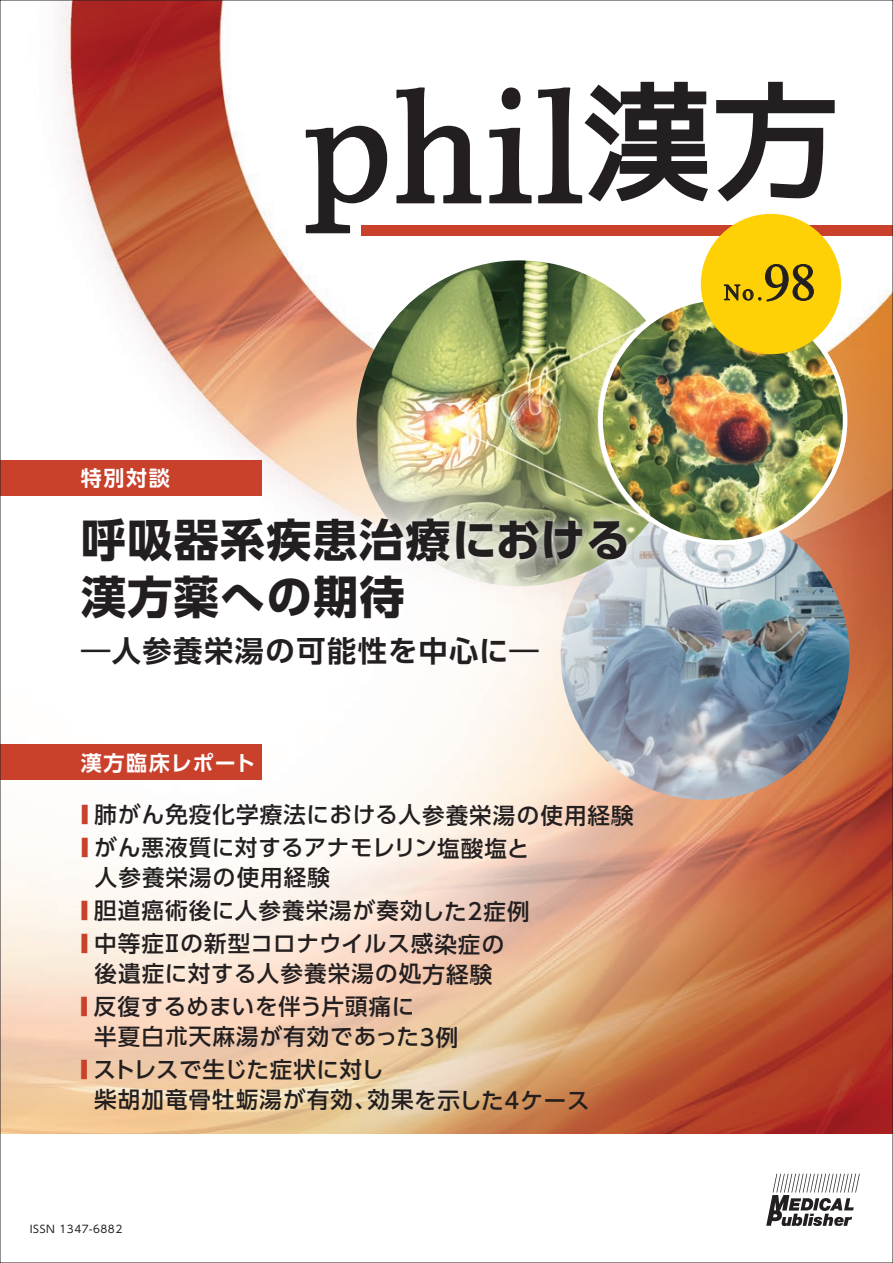
<style>
.page{position:relative;width:893px;height:1263px;background:#fff}
.page>*{position:absolute;margin:0;border:0;box-sizing:border-box;transform-origin:0 0}
.t1{font:52.5px "Times";color:#231f20}
.t2{font:700 45px/57px "UD Shin Go Pr 6";letter-spacing:.03em;color:#231f20}
.t3{font:700 29.25px "UD Shin Go Pr 6 De";letter-spacing:.05em;color:#231f20}
.t4{font:500 22.5px/30px "UD Shin Go Pr 6";letter-spacing:.045em;color:#231f20}
.t5{font:22.5px "Times";color:#231f20}
.t6{font:700 21px "UD Shin Go Pr 6 De";letter-spacing:.08em;color:#fff}
.t7{font:10.5px "UD Shin Go Pro";letter-spacing:.05em;color:#231f20}
.s1{color:#c9402b}
</style>
<div class="page">
<img style="left:2px;top:2px;width:889px;height:1132px">
<div style="left:361px;top:225px;width:532px;height:11px;background:#c9402b"></div>
<svg style="left:306px;top:126px;width:81px;height:107px"></svg>
<svg style="left:396px;top:87px;width:85px;height:116px"></svg>
<div style="left:502px;top:87px;width:18px;height:22px;background:#231f20;border-radius:50%"></div>
<svg style="left:489px;top:128px;width:43px;height:75px"></svg>
<svg style="left:538px;top:82px;width:170px;height:121px"></svg>
<svg style="left:716px;top:82px;width:119px;height:119px"></svg>
<svg style="left:766px;top:1174px;width:94px;height:52px"></svg>
<img style="left:561px;top:511px;width:288px;height:289px;border-radius:144px">
<img style="left:357px;top:260px;width:490px;height:326px">
<div style="left:701px;top:214px;width:140px;height:140px;background:#fed006;border-radius:50%"></div>
<svg style="left:724px;top:264px;width:90px;height:38px"></svg>
<div style="left:0;top:460px;width:262px;height:36px;background:#c9402b"></div>
<div style="left:0;top:744px;width:262px;height:36px;background:#c9402b"></div>
<img style="left:68px;top:505px;width:576px;height:181px">
<p class="t6" style="left:81px;top:461px;width:91px">特別対談</p>
<h2 class="t2" style="left:81px;top:510px;width:551px">呼吸器系疾患治療における漢方薬への期待</h2>
<h3 class="t3" style="left:81px;top:627px;width:459px">―人参養栄湯の可能性を中心に―</h3>
<p class="t6" style="left:81px;top:745px;width:176px">漢方臨床レポート</p>
<p class="t4" style="left:81px;top:799px;width:554px"><span class="s1">■</span> 肺がん免疫化学療法における人参養栄湯の使用経験</p>
<p class="t4" style="left:95px;top:832px;width:436px;text-indent:-13px"><span class="s1">■</span> がん悪液質に対するアナモレリン塩酸塩と人参養栄湯の使用経験</p>
<p class="t4" style="left:81px;top:895px;width:450px"><span class="s1">■</span> 胆道癌術後に人参養栄湯が奏効した2症例</p>
<p class="t4" style="left:81px;top:928px;width:425px;text-align:center"><span class="s1">■</span> 中等症Ⅱの新型コロナウイルス感染症の後遺症に対する人参養栄湯の処方経験</p>
<p class="t4" style="left:94px;top:991px;width:366px;text-indent:-13px"><span class="s1">■</span> 反復するめまいを伴う片頭痛に<br>半夏白朮天麻湯が有効であった3例</p>
<p class="t4" style="left:94px;top:1053px;width:497px;text-indent:-13px"><span class="s1">■</span> ストレスで生じた症状に対し<br>柴胡加竜骨牡蛎湯が有効、効果を示した4ケース</p>
<p class="t7" style="left:30px;top:1221px;width:94px">ISSN 1347-6882</p>
<h1 class="t1" style="left:764px;top:233px;width:54px">98</h1>
<p class="t5" style="left:724px;top:271px;width:39px">No.</p>
</div>
